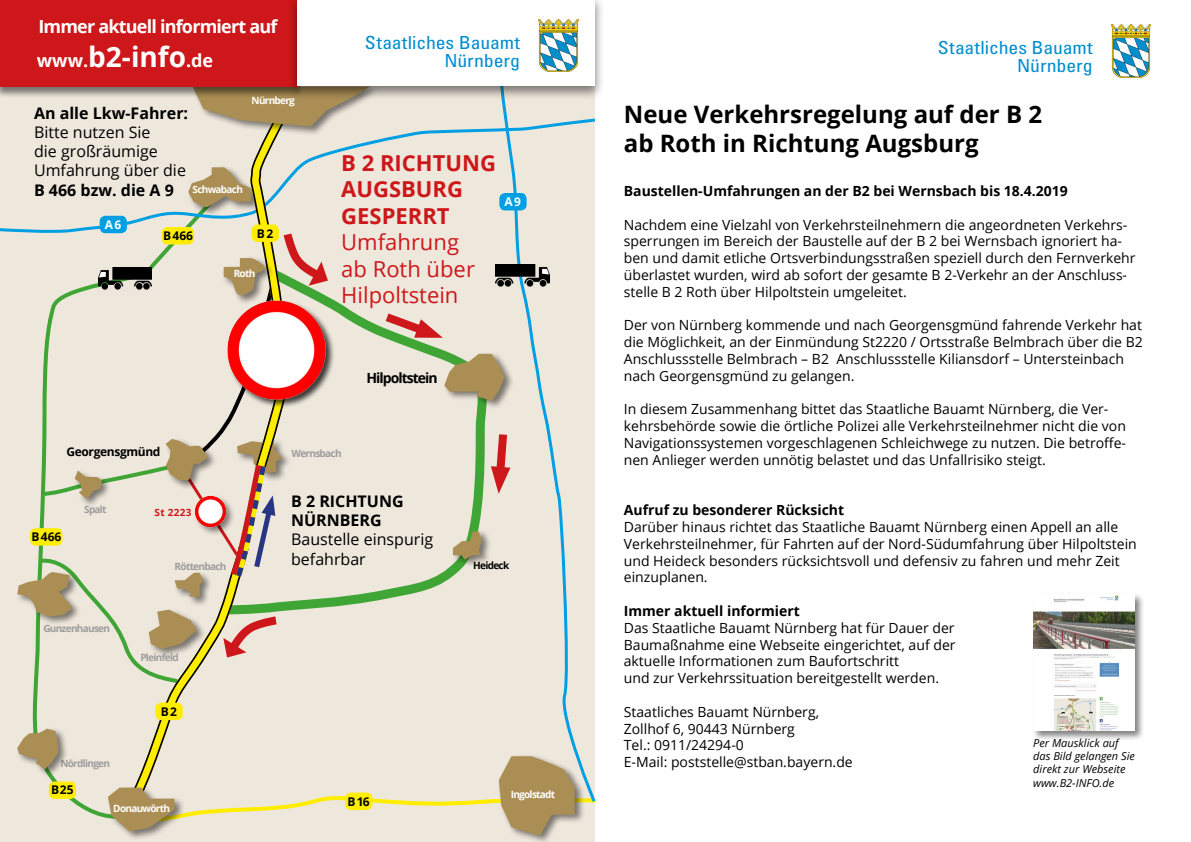
<style>
.page{position:relative;width:1191px;height:842px;background:#fff}
.page>*{position:absolute;margin:0;border:0;box-sizing:border-box;transform-origin:0 0}
.t1{font:700 24px/28.8px "Open Sans";color:#000}
.t2{font:22px/26.4px "Open Sans";color:#cd171a}
.t3{font:700 22px/26.4px "Open Sans";color:#cd171a}
.t4{font:condensed 18px/18px "Univers LT Pro";letter-spacing:-.005em;color:#008ece;text-align:right;scale:1.1 1}
.t5{font:700 18px/33.6px "Open Sans";letter-spacing:-.045em;color:#fff}
.t6{font:16px/19.2px "Open Sans";color:#000}
.t7{font:700 16px/19.2px "Open Sans";color:#000}
.t8{font:14px/16.8px "Open Sans";color:#000}
.t9{font:700 14px "Open Sans";color:#000}
.t10{font:700 14px "Open Sans";letter-spacing:-.07em;color:#000}
.t11{font:700 12px "Open Sans";letter-spacing:-.03em;color:#000}
.t12{font:700 12px "Open Sans";color:#fff}
.t13{font:italic 11px/13.2px "Open Sans";color:#000}
.t14{font:700 10px "Open Sans";letter-spacing:-.07em;color:#9d9d9c}
.t15{font:700 10px "Open Sans";letter-spacing:-.07em;color:#fff}
.t16{font:700 10px "Open Sans";letter-spacing:-.07em;color:#000}
.t17{font:700 10px "Open Sans";letter-spacing:.03em;color:#cd171a}
.s1{font-size:28px}
</style>
<div class="page">
<div style="left:1031px;top:592px;width:113px;height:149px;background:#000;opacity:.5"></div>
<img style="left:1033px;top:594px;width:101px;height:137px">
<img style="left:1111px;top:25px;width:39px;height:52px">
<div style="left:0;top:1px;width:595px;height:841px;background:#eee7dc"></div>
<div style="left:497px;top:754px;width:88px;height:88px;background:#000;opacity:.5"></div>
<div style="left:0;top:0;width:299px;height:86px;background:#cd171a"></div>
<div style="left:106px;top:785px;width:79px;height:56px;background:#000;opacity:.5"></div>
<div style="left:288px;top:0;width:316px;height:101px;background:#000;opacity:.5"></div>
<div style="left:298px;top:0;width:297px;height:86px;background:#fff"></div>
<svg style="left:17px;top:86px;width:582px;height:750px"></svg>
<div style="left:226px;top:299px;width:109px;height:109px;background:#000;opacity:.75"></div>
<img style="left:225px;top:299px;width:103px;height:102px">
<img style="left:538px;top:19px;width:40px;height:53px">
<p class="t5" style="left:37px;top:9px;width:242px">Immer aktuell informiert auf www.<span class="s1">b2-info</span>.de</p>
<p class="t7" style="left:34px;top:103px;width:156px">An alle Lkw-Fahrer:</p>
<p class="t6" style="left:34px;top:122px;width:153px">Bitte nutzen Sie<br>die großräumige<br>Umfahrung über die</p>
<p class="t7" style="left:34px;top:180px;width:141px">B 466 bzw. die A 9</p>
<p class="t15" style="left:193px;top:182px;width:52px">Schwabach</p>
<p class="t12" style="left:105px;top:216px;width:18px">A 6</p>
<p class="t11" style="left:163px;top:227px;width:32px">B 466</p>
<p class="t15" style="left:251px;top:93px;width:45px">Nürnberg</p>
<p class="t11" style="left:257px;top:225px;width:18px">B 2</p>
<p class="t15" style="left:234px;top:266px;width:23px">Roth</p>
<p class="t4" style="left:365px;top:33px;width:142px">Staatliches Bauamt<br>Nürnberg</p>
<h2 class="t3" style="left:341px;top:149px;width:156px">B 2 RICHTUNG<br>AUGSBURG<br>GESPERRT</h2>
<h2 class="t2" style="left:341px;top:228px;width:135px">Umfahrung ab Roth über<br>Hilpoltstein</h2>
<p class="t12" style="left:504px;top:193px;width:18px">A 9</p>
<p class="t10" style="left:366px;top:368px;width:73px">Hilpoltstein</p>
<p class="t11" style="left:67px;top:443px;width:95px">Georgensgmünd</p>
<p class="t14" style="left:291px;top:446px;width:52px">Wernsbach</p>
<p class="t11" style="left:31px;top:528px;width:32px">B 466</p>
<p class="t14" style="left:84px;top:502px;width:24px">Spalt</p>
<p class="t14" style="left:43px;top:621px;width:68px">Gunzenhausen</p>
<p class="t14" style="left:60px;top:756px;width:51px">Nördlingen</p>
<p class="t7" style="left:291px;top:491px;width:114px">B 2 RICHTUNG<br>NÜRNBERG</p>
<p class="t6" style="left:291px;top:529px;width:144px">Baustelle einspurig befahrbar</p>
<p class="t17" style="left:154px;top:506px;width:39px">St 2223</p>
<p class="t14" style="left:175px;top:559px;width:53px">Röttenbach</p>
<p class="t16" style="left:473px;top:558px;width:37px">Heideck</p>
<p class="t14" style="left:140px;top:650px;width:40px">Pleinfeld</p>
<p class="t11" style="left:161px;top:703px;width:18px">B 2</p>
<p class="t11" style="left:51px;top:782px;width:24px">B 25</p>
<p class="t15" style="left:113px;top:801px;width:58px">Donauwörth</p>
<p class="t11" style="left:347px;top:793px;width:24px">B 16</p>
<p class="t15" style="left:511px;top:787px;width:46px">Ingolstadt</p>
<p class="t4" style="left:937px;top:38px;width:142px">Staatliches Bauamt<br>Nürnberg</p>
<h1 class="t1" style="left:624px;top:100px;width:420px">Neue Verkehrsregelung auf der B 2 ab Roth in Richtung Augsburg</h1>
<p class="t9" style="left:624px;top:181px;width:445px">Baustellen-Umfahrungen an der B2 bei Wernsbach bis 18.4.2019</p>
<p class="t8" style="left:624px;top:216px;width:513px">Nachdem eine Vielzahl von Verkehrsteilnehmern die angeordneten Verkehrs&shy;sperrungen im Bereich der Baustelle auf der B 2 bei Wernsbach ignoriert ha&shy;ben und damit etliche Ortsverbindungsstraßen speziell durch den Fernverkehr überlastet wurden, wird ab sofort der gesamte B 2-Verkehr an der Anschluss&shy;stelle B 2 Roth über Hilpoltstein umgeleitet.</p>
<p class="t8" style="left:624px;top:316px;width:520px">Der von Nürnberg kommende und nach Georgensgmünd fahrende Verkehr hat die Möglichkeit, an der Einmündung St2220 / Ortsstraße Belmbrach über die B2<br>Anschlussstelle Belmbrach – B2 Anschlussstelle Kiliansdorf – Untersteinbach nach Georgensgmünd zu gelangen.</p>
<p class="t8" style="left:624px;top:400px;width:503px">In diesem Zusammenhang bittet das Staatliche Bauamt Nürnberg, die Ver&shy;kehrsbehörde sowie die örtliche Polizei alle Verkehrsteilnehmer nicht die von Navigationssystemen vorgeschlagenen Schleichwege zu nutzen. Die betroffe&shy;nen Anlieger werden unnötig belastet und das Unfallrisiko steigt.</p>
<p class="t9" style="left:624px;top:500px;width:222px">Aufruf zu besonderer Rücksicht</p>
<p class="t8" style="left:624px;top:518px;width:514px">Darüber hinaus richtet das Staatliche Bauamt Nürnberg einen Appell an alle Verkehrsteilnehmer, für Fahrten auf der Nord-Südumfahrung über Hilpoltstein und Heideck besonders rücksichtsvoll und defensiv zu fahren und mehr Zeit einzuplanen.</p>
<p class="t9" style="left:624px;top:601px;width:177px">Immer aktuell informiert</p>
<p class="t8" style="left:624px;top:619px;width:333px">Das Staatliche Bauamt Nürnberg hat für Dauer der Baumaßnahme eine Webseite eingerichtet, auf der aktuelle Informationen zum Baufortschritt<br>und zur Verkehrssituation bereitgestellt werden.</p>
<p class="t8" style="left:624px;top:703px;width:230px">Staatliches Bauamt Nürnberg,<br>Zollhof 6, 90443 Nürnberg<br>Tel.: 0911/24294-0<br>E-Mail: poststelle@stban.bayern.de</p>
<p class="t13" style="left:1033px;top:736px;width:103px">Per Mausklick auf das Bild gelangen Sie direkt zur Webseite www.B2-INFO.de</p>
</div>
